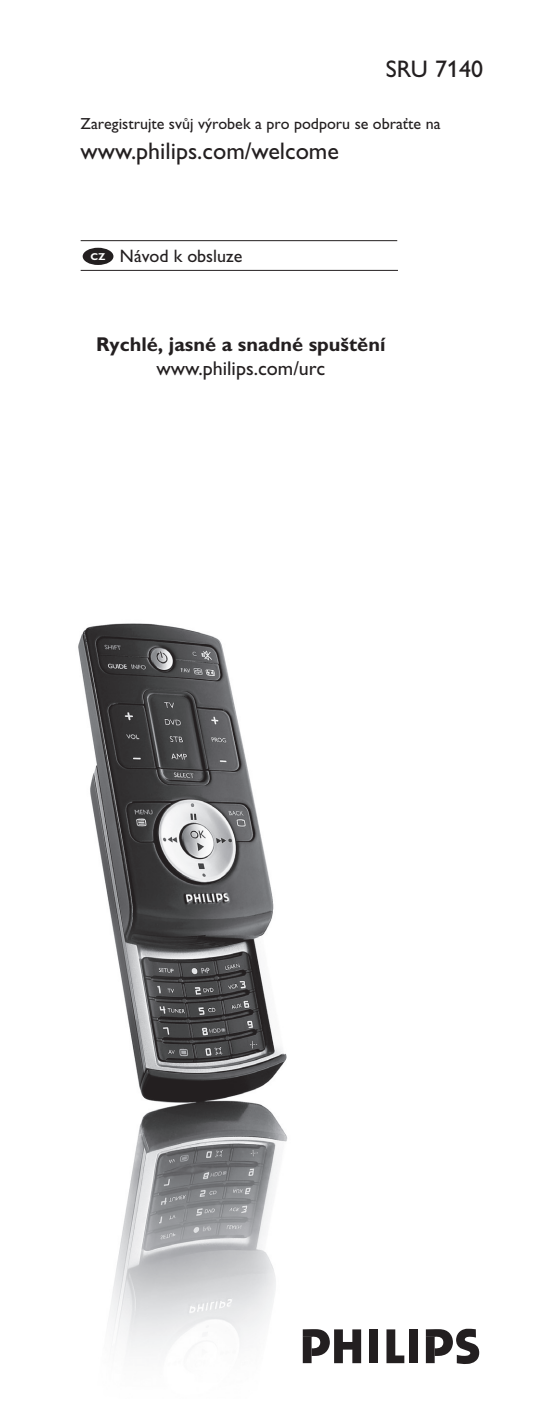
<style>
.page{position:relative;width:539px;height:1419px;background:#fff}
.page>*{position:absolute;margin:0;border:0;box-sizing:border-box;transform-origin:0 0}
.t1{font:24px "Gill Alt One";color:#231f20}
.t2{font:700 20px "Gill Sans CE";color:#231f20}
.t3{font:20px "Gill Alt One";color:#231f20}
.t4{font:18px "Gill Sans CE";color:#231f20}
.t5{font:16px "Gill Sans CE";color:#231f20}
.s1{font-family:"Gill Alt One";font-weight:700;font-size:10px;color:#fff}
</style>
<div class="page">
<img style="left:78px;top:623px;width:348px;height:741px">
<svg style="left:426px;top:1328px;width:53px;height:36px"></svg>
<div style="left:369px;top:1329px;width:9px;height:33px;background:#231f20"></div>
<div style="left:408px;top:1329px;width:9px;height:33px;background:#231f20"></div>
<svg style="left:386px;top:1329px;width:18px;height:33px"></svg>
<svg style="left:303px;top:1328px;width:58px;height:34px"></svg>
<div style="left:303px;top:1336px;width:8px;height:26px;background:#231f20"></div>
<hr style="left:81px;top:240px;width:316px;height:1px;background:#231f20">
<hr style="left:81px;top:270px;width:317px;height:1px;background:#231f20">
<div style="left:83px;top:248px;width:30px;height:17px;background:#231f20;border-radius:50%"></div>
<h1 class="t1" style="left:386px;top:55px;width:99px">SRU 7140</h1>
<p class="t5" style="left:81px;top:115px;width:361px">Zaregistrujte svůj výrobek a pro podporu se obraťte na</p>
<h1 class="t1" style="left:81px;top:138px;width:260px">www.philips.com/welcome</h1>
<p class="t4" style="left:91px;top:245px;width:153px"><span class="s1">CZ</span> Návod k obsluze</p>
<p class="t2" style="left:96px;top:332px;width:291px">Rychlé, jasné a snadné spuštění</p>
<p class="t3" style="left:156px;top:357px;width:170px">www.philips.com/urc</p>
</div>
